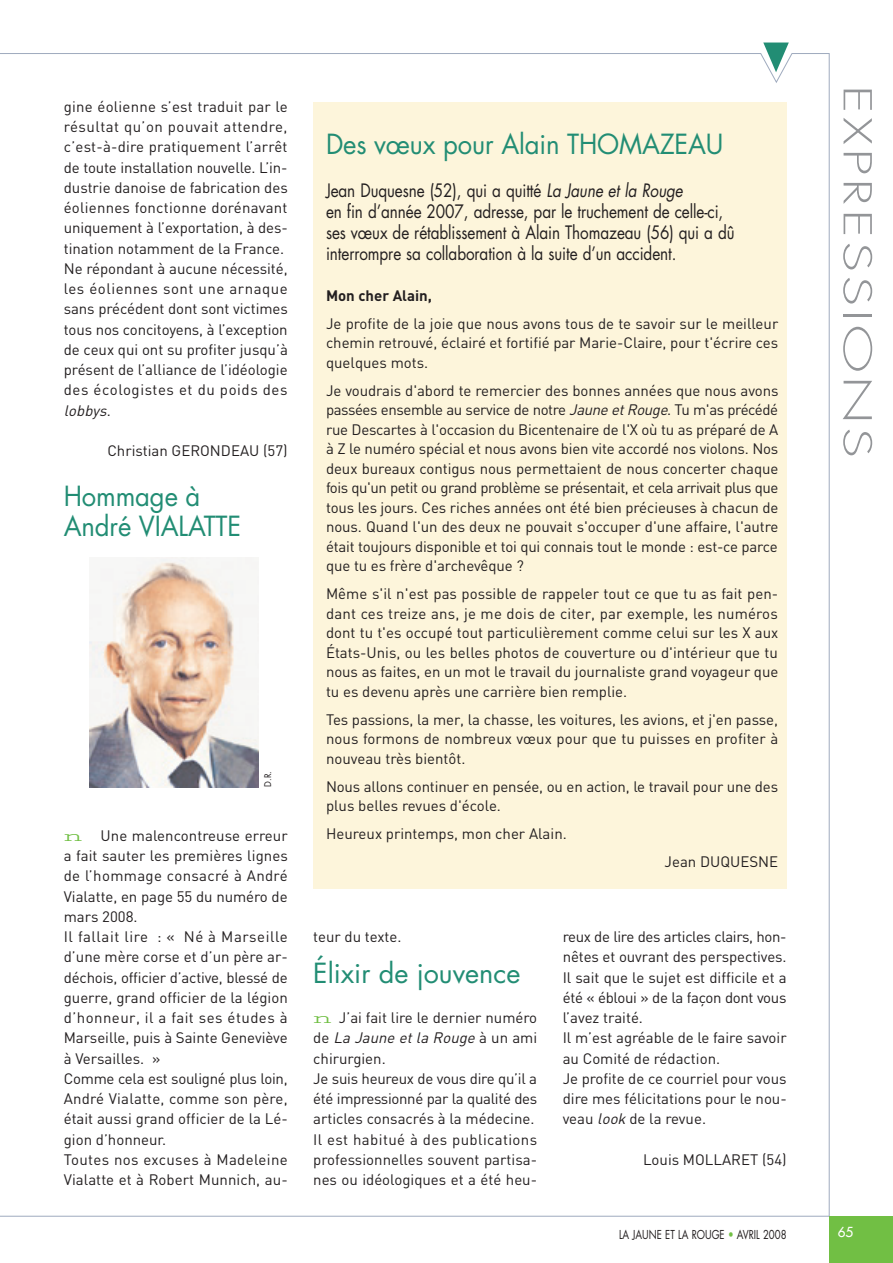
<style>
.page{position:relative;width:893px;height:1263px;background:#fff}
.page>*{position:absolute;margin:0;border:0;box-sizing:border-box;transform-origin:0 0}
.t1{font:300 37.5px "Futura";letter-spacing:.06em;color:#939598;scale:1.5 1}
.t2{font:27px/30px "Futura";letter-spacing:-.005em;color:#228d74;scale:.95 1}
.t3{font:27px "Futura";letter-spacing:-.005em;color:#228d74}
.t4{font:18px/21px "Futura";letter-spacing:-.005em;color:#231f20;scale:.85 1}
.t5{font:15px/20.2px "DIN";color:#231f20}
.t6{font:700 15px "DIN";color:#231f20}
.t7{font:13.5px "Futura";color:#fff}
.t8{font:12px "Futura";color:#231f20;scale:.8 1}
.t9{font:9px "Futura";color:#231f20;scale:.95 1}
.s1{font-style:italic}
.s2{font-family:"Courier";font-size:15.75px;color:#71bf44}
.s3{color:#71bf44}
</style>
<div class="page">
<hr style="left:0;top:1216px;width:829px;height:1px;background:#9faabe">
<hr style="left:829px;top:53px;width:1px;height:1163px;background:#9faabe">
<svg style="left:0;top:43px;width:830px;height:41px"></svg>
<div style="left:829px;top:1216px;width:64px;height:47px;background:#71bf44"></div>
<img style="left:89px;top:557px;width:170px;height:230px">
<div style="left:313px;top:102px;width:474px;height:787px;background:#fdf5db"></div>
<p class="t5" style="left:64px;top:96px;width:226px">gine éolienne s’est traduit par le résultat qu’on pouvait attendre, c’est-à-dire pratiquement l’arrêt de toute installation nouvelle. L’in&shy;dustrie danoise de fabrication des éoliennes fonctionne dorénavant uniquement à l’exportation, à des&shy;tination notamment de la France.<br>Ne répondant à aucune nécessité, les éoliennes sont une arnaque sans précédent dont sont victimes tous nos concitoyens, à l’exception de ceux qui ont su profiter jusqu’à présent de l’alliance de l’idéologie des écologistes et du poids des <span class="s1">lobbys</span>.</p>
<p class="t5" style="left:107px;top:441px;width:182px">Christian GERONDEAU (57)</p>
<h2 class="t2" style="left:64px;top:484px;width:188px">Hommage à<br>André VIALATTE</h2>
<p class="t9" style="left:264px;top:787px;width:18px;rotate:-90deg">D.R.</p>
<p class="t5" style="left:64px;top:825px;width:226px"><span class="s2">n</span> Une malencontreuse erreur a fait sauter les premières lignes de l’hommage consacré à André<br>Vialatte, en page 55 du numéro de mars 2008.<br>Il fallait lire : « Né à Marseille d’une mère corse et d’un père ar&shy;déchois, officier d’active, blessé de guerre, grand officier de la légion d’honneur, il a fait ses études à<br>Marseille, puis à Sainte Geneviève à Versailles. »<br>Comme cela est souligné plus loin,<br>André Vialatte, comme son père, était aussi grand officier de la Lé&shy;gion d’honneur.<br>Toutes nos excuses à Madeleine<br>Vialatte et à Robert Munnich, au-</p>
<h2 class="t2" style="left:326px;top:132px;width:420px">Des vœux pour Alain THOMAZEAU</h2>
<p class="t4" style="left:326px;top:181px;width:482px">Jean Duquesne (52), qui a quitté <span class="s1">La Jaune et la Rouge<br></span>en fin d’année 2007, adresse, par le truchement de celle-ci, ses vœux de rétablissement à Alain Thomazeau (56) qui a dû interrompre sa collaboration à la suite d’un accident.</p>
<p class="t6" style="left:326px;top:287px;width:108px">Mon cher Alain,</p>
<p class="t5" style="left:326px;top:314px;width:454px;line-height:19.5px;text-align:justify">Je profite de la joie que nous avons tous de te savoir sur le meilleur chemin retrouvé, éclairé et fortifié par Marie-Claire, pour t'écrire ces quelques mots.</p>
<p class="t5" style="left:326px;top:381px;width:454px;line-height:19.5px;text-align:justify">Je voudrais d'abord te remercier des bonnes années que nous avons passées ensemble au service de notre <span class="s1">Jaune etRouge</span>. Tu m'as précédé rue Descartes à l'occasion du Bicentenaire de l'X où tu as préparé de A à Z le numéro spécial et nous avons bien vite accordé nos violons. Nos deux bureaux contigus nous permettaient de nous concerter chaque fois qu'un petit ou grand problème se présentait, et cela arrivait plus que tous les jours. Ces riches années ont été bien précieuses à chacun de nous. Quand l'un des deux ne pouvait s'occuper d'une affaire, l'autre était toujours disponible et toi qui connais tout le monde : est-ce parce que tu es frère d'archevêque ?</p>
<p class="t5" style="left:326px;top:584px;width:454px;line-height:19.5px;text-align:justify">Même s'il n'est pas possible de rappeler tout ce que tu as fait pen&shy;dant ces treize ans, je me dois de citer, par exemple, les numéros dont tu t'es occupé tout particulièrement comme celui sur les X aux États-Unis, ou les belles photos de couverture ou d'intérieur que tu nous as faites, en un mot le travail du journaliste grand voyageur que tu es devenu après une carrière bien remplie.</p>
<p class="t5" style="left:326px;top:710px;width:454px;line-height:19.5px;text-align:justify">Tes passions, la mer, la chasse, les voitures, les avions, et j'en passe, nous formons de nombreux vœux pour que tu puisses en profiter à nouveau très bientôt.</p>
<p class="t5" style="left:326px;top:777px;width:454px;line-height:19.5px">Nous allons continuer en pensée, ou en action, le travail pour une des plus belles revues d'école.</p>
<p class="t5" style="left:326px;top:824px;width:242px">Heureux printemps, mon cher Alain.</p>
<p class="t5" style="left:664px;top:852px;width:115px">Jean DUQUESNE</p>
<p class="t5" style="left:313px;top:927px;width:90px">teur du texte.</p>
<h2 class="t3" style="left:313px;top:960px;width:209px">Élixir de jouvence</h2>
<p class="t5" style="left:313px;top:1008px;width:226px"><span class="s2">n</span> J’ai fait lire le dernier numéro d e <span class="s1">La Jaune et la Rouge</span> à u n a m i chirurgien.<br>Je suis heureux de vous dire qu’il a été impressionné par la qualité des articles consacrés à la médecine.<br>Il est habitué à des publications professionnelles souvent partisa&shy;nes ou idéologiques et a été heu-</p>
<p class="t5" style="left:563px;top:927px;width:225px">reux de lire des articles clairs, hon&shy;nêtes et ouvrant des perspectives.<br>Il sait que le sujet est difficile et a été « ébloui » de la façon dont vous l’avez traité.<br>Il m’est agréable de le faire savoir au Comité de rédaction.<br>Je profite de ce courriel pour vous dire mes félicitations pour le nou&shy;veau <span class="s1">look</span>de la revue.</p>
<p class="t5" style="left:643px;top:1149px;width:145px">Louis MOLLARET (54)</p>
<h1 class="t1" style="left:874px;top:85px;width:250px;rotate:90deg">EXPRESSIONS</h1>
<p class="t8" style="left:619px;top:1229px;width:211px">LA JAUNE ET LA ROUGE <span class="s3">•</span> AVRIL 2008</p>
<p class="t7" style="left:838px;top:1226px;width:17px">65</p>
</div>
